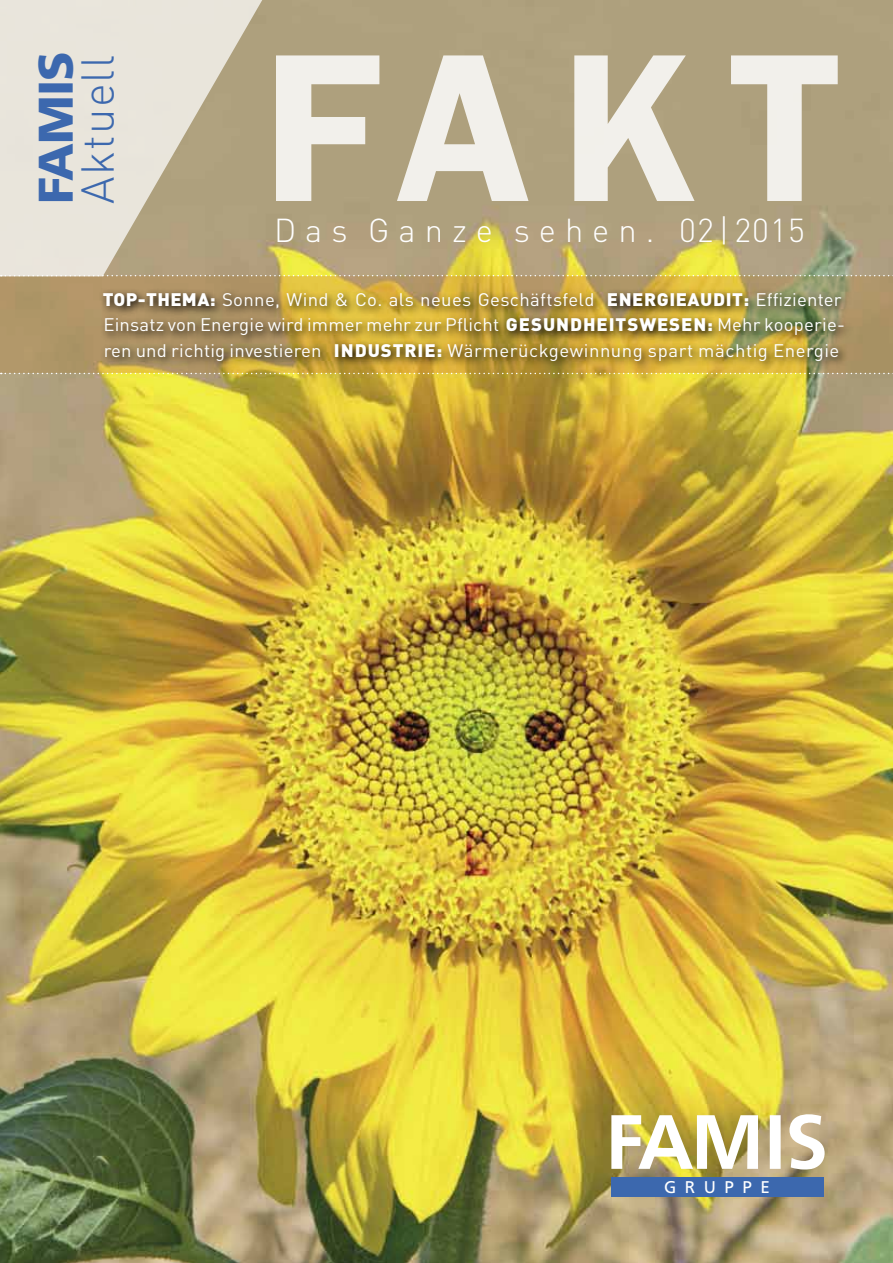
<style>
.page{position:relative;width:893px;height:1263px;background:#fff}
.page>*{position:absolute;margin:0;border:0;box-sizing:border-box;transform-origin:0 0}
.t1{font:900 48.6px "Frutiger";letter-spacing:-.02em;color:#3c68ae}
.t2{font:300 45.45px "DIN";letter-spacing:.025em;color:#3c68ae}
.t3{font:300 32.7px "DIN";letter-spacing:.275em;color:#fff}
.t4{font:18px/25.5px "DIN";letter-spacing:.01em;color:#fff}
.t5{font:16.95px "Frutiger";letter-spacing:.5em;color:#fff}
.s1{font-weight:900}
</style>
<div class="page">
<img style="left:0;top:0;width:893px;height:1263px">
<div style="left:611px;top:1177px;width:213px;height:20px;background:#3c68ae"></div>
<svg style="left:611px;top:1114px;width:214px;height:55px"></svg>
<svg style="left:276px;top:55px;width:562px;height:146px;fill:#aea07d"></svg>
<svg style="left:0;top:276px;width:893px;height:97px;fill:#b09667"></svg>
<svg style="left:99px;top:288px;width:754px;height:83px"></svg>
<svg style="left:0;top:0;width:270px;height:276px;fill:#e9e5db"></svg>
<svg style="left:1px;top:275px;width:892px;height:1px"></svg>
<svg style="left:1px;top:373px;width:892px;height:1px"></svg>
<h1 class="t1" style="left:27px;top:204px;width:154px;rotate:-90deg">FAMIS</h1>
<h2 class="t2" style="left:69px;top:204px;width:150px;rotate:-90deg">Aktuell</h2>
<h3 class="t3" style="left:274px;top:210px;width:533px">Das Ganze sehen. 02 | 2015</h3>
<p class="t4" style="left:103px;top:286px;width:744px"><span class="s1">TOP-THEMA:</span> Sonne, Wind &amp; Co. als neues Geschäftsfeld <span class="s1">ENERGIEAUDIT:</span> Effizienter<br>Einsatz von Energie wird immer mehr zur Pflicht <span class="s1">GESUNDHEITSWESEN:</span> Mehr kooperie&shy;ren und richtig investieren <span class="s1">INDUSTRIE:</span> Wärmerückgewinnung spart mächtig Energie</p>
<p class="t5" style="left:664px;top:1177px;width:107px">GRUPPE</p>
</div>
